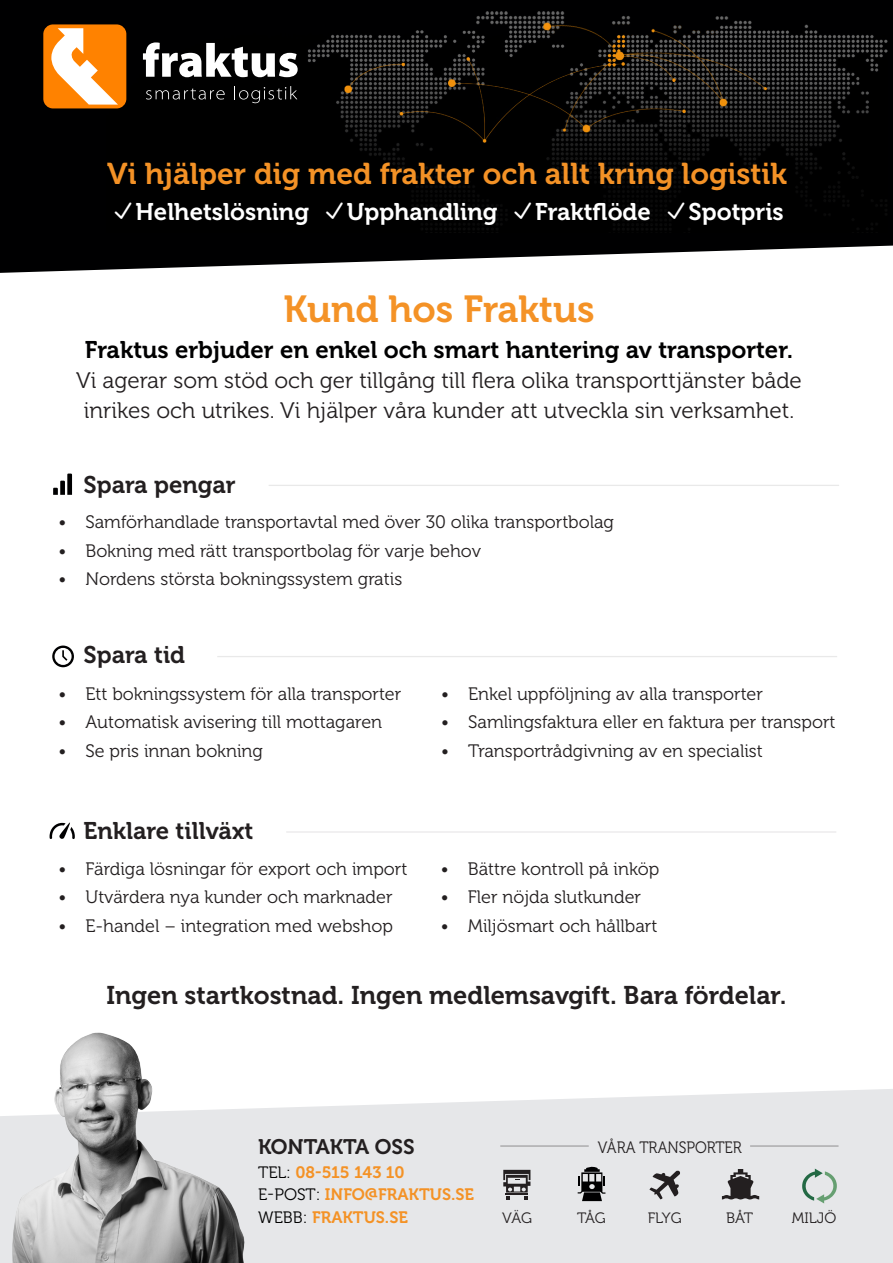
<style>
.page{position:relative;width:893px;height:1263px;background:#fff}
.page>*{position:absolute;margin:0;border:0;box-sizing:border-box;transform-origin:0 0}
.t1{font:37.5px "Museo 700";color:#f49226}
.t2{font:30px "Museo 700";color:#f49226}
.t3{font:25.5px "Museo 700";color:#231f20}
.t4{font:24px "Museo 700";color:#000001}
.t5{font:24px "Museo 700";color:#fff}
.t6{font:24px "Museo 700";color:#231f20}
.t7{font:22.5px "Museo 300";color:#231f20}
.t8{font:21px "Museo 700";color:#231f20}
.t9{font:18px "Museo 300";color:#231f20}
.t10{font:16.5px "Museo 700";color:#f49226}
.t11{font:16.5px "Museo 300";color:#231f20;scale:.9 1}
.t12{font:15px "Museo 300";color:#231f20}
.s1{font-family:"Museo 300";color:#000}
</style>
<div class="page">
<div style="left:0;top:1089px;width:893px;height:174px;background:#e6e7e9"></div>
<svg style="left:0;top:0;width:893px;height:273px;fill:#000001"></svg>
<img style="left:106px;top:6px;width:781px;height:226px">
<hr style="left:269px;top:485px;width:570px;height:1px;background:#231f20">
<hr style="left:217px;top:656px;width:620px;height:1px;background:#231f20">
<hr style="left:286px;top:831px;width:550px;height:2px;background:#231f20">
<svg style="left:53px;top:474px;width:19px;height:21px"></svg>
<svg style="left:52px;top:645px;width:22px;height:22px"></svg>
<svg style="left:50px;top:822px;width:25px;height:17px"></svg>
<hr style="left:500px;top:1145px;width:89px;height:2px;background:#231f20">
<hr style="left:750px;top:1145px;width:88px;height:2px;background:#231f20">
<img style="left:12px;top:1032px;width:233px;height:231px">
<svg style="left:503px;top:1170px;width:27px;height:29px"></svg>
<svg style="left:649px;top:1170px;width:31px;height:29px"></svg>
<svg style="left:802px;top:1168px;width:35px;height:35px"></svg>
<svg style="left:722px;top:1169px;width:37px;height:30px"></svg>
<svg style="left:578px;top:1165px;width:27px;height:36px"></svg>
<div style="left:43px;top:24px;width:83px;height:84px;background:#ff8200;border-radius:10px"></div>
<svg style="left:146px;top:88px;width:79px;height:12px"></svg>
<svg style="left:234px;top:86px;width:63px;height:17px"></svg>
<svg style="left:143px;top:42px;width:155px;height:35px"></svg>
<svg style="left:51px;top:28px;width:67px;height:77px"></svg>
<svg style="left:115px;top:202px;width:17px;height:17px"></svg>
<svg style="left:326px;top:202px;width:17px;height:17px"></svg>
<svg style="left:515px;top:202px;width:16px;height:17px"></svg>
<svg style="left:668px;top:202px;width:17px;height:17px"></svg>
<p class="t2" style="left:107px;top:157px;width:681px">Vi hjälper dig med frakter och allt kring logistik</p>
<p class="t5" style="left:136px;top:198px;width:175px">Helhetslösning</p>
<p class="t5" style="left:347px;top:198px;width:152px">Upphandling</p>
<p class="t5" style="left:535px;top:198px;width:117px">Fraktflöde</p>
<p class="t5" style="left:689px;top:198px;width:97px">Spotpris</p>
<p class="t1" style="left:283px;top:288px;width:313px">Kund hos Fraktus</p>
<p class="t4" style="left:85px;top:336px;width:710px">Fraktus erbjuder en enkel och smart hantering av transporter.</p>
<p class="t7" style="left:76px;top:368px;width:727px">Vi agerar som stöd och ger tillgång till flera olika transporttjänster både</p>
<p class="t7" style="left:84px;top:398px;width:712px">inrikes och utrikes. Vi hjälper våra kunder att utveckla sin verksamhet.</p>
<p class="t6" style="left:84px;top:472px;width:154px">Spara pengar</p>
<p class="t9" style="left:58px;top:512px;width:557px">• Samförhandlade transportavtal med över 30 olika transportbolag</p>
<p class="t9" style="left:58px;top:541px;width:424px">• Bokning med rätt transportbolag för varje behov</p>
<p class="t9" style="left:58px;top:569px;width:345px">• Nordens största bokningssystem gratis</p>
<p class="t6" style="left:84px;top:642px;width:103px">Spara tid</p>
<p class="t9" style="left:58px;top:684px;width:344px">• Ett bokningssystem för alla transporter</p>
<p class="t9" style="left:58px;top:712px;width:325px">• Automatisk avisering till mottagaren</p>
<p class="t9" style="left:58px;top:741px;width:206px">• Se pris innan bokning</p>
<p class="t6" style="left:84px;top:817px;width:171px">Enklare tillväxt</p>
<p class="t9" style="left:58px;top:859px;width:350px">• Färdiga lösningar för export och import</p>
<p class="t9" style="left:58px;top:887px;width:336px">• Utvärdera nya kunder och marknader</p>
<p class="t9" style="left:58px;top:916px;width:336px">• E-handel – integration med webshop</p>
<p class="t9" style="left:441px;top:684px;width:323px">• Enkel uppföljning av alla transporter</p>
<p class="t9" style="left:441px;top:712px;width:396px">• Samlingsfaktura eller en faktura per transport</p>
<p class="t9" style="left:441px;top:741px;width:323px">• Transportrådgivning av en specialist</p>
<p class="t9" style="left:441px;top:859px;width:220px">• Bättre kontroll på inköp</p>
<p class="t9" style="left:441px;top:887px;width:202px">• Fler nöjda slutkunder</p>
<p class="t9" style="left:441px;top:916px;width:218px">• Miljösmart och hållbart</p>
<p class="t3" style="left:106px;top:980px;width:681px">Ingen startkostnad. Ingen medlemsavgift. Bara fördelar.</p>
<p class="t8" style="left:258px;top:1135px;width:158px">KONTAKTA OSS</p>
<p class="t11" style="left:598px;top:1138px;width:162px">VÅRA TRANSPORTER</p>
<p class="t10" style="left:258px;top:1163px;width:148px"><span class="s1">TEL:</span> 08-515 143 10</p>
<p class="t10" style="left:258px;top:1185px;width:217px"><span class="s1">E-POST:</span> INFO@FRAKTUS.SE</p>
<p class="t10" style="left:258px;top:1208px;width:151px"><span class="s1">WEBB:</span> FRAKTUS.SE</p>
<p class="t12" style="left:502px;top:1210px;width:31px">VÄG</p>
<p class="t12" style="left:577px;top:1210px;width:30px">TÅG</p>
<p class="t12" style="left:648px;top:1210px;width:36px">FLYG</p>
<p class="t12" style="left:726px;top:1210px;width:28px">BÅT</p>
<p class="t12" style="left:792px;top:1210px;width:46px">MILJÖ</p>
</div>
